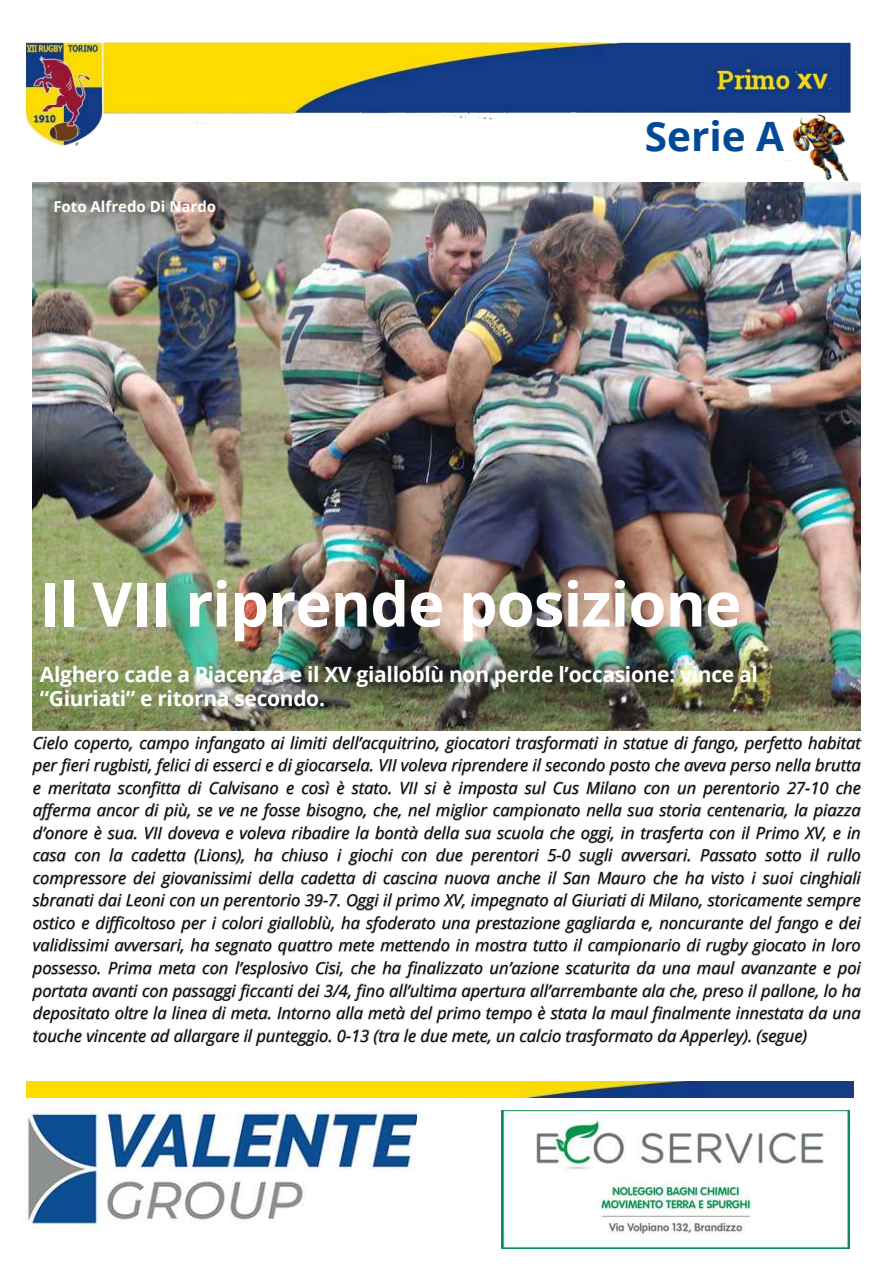
<style>
.page{position:relative;width:894px;height:1264px;background:#fff}
.page>*{position:absolute;margin:0;border:0;box-sizing:border-box;transform-origin:0 0}
.t1{font:700 61.5px "Open Sans";letter-spacing:-.015em;color:#fff}
.t2{font:700 40.5px "Open Sans";color:#004a95}
.t3{font:700 21px/24.8px "Open Sans";letter-spacing:-.015em;color:#fff}
.t4{font:italic 16.5px/22.5px "Open Sans";color:#000;text-align:justify}
.t5{font:700 15px "Open Sans";color:#fff}
</style>
<div class="page">
<img style="left:26px;top:41px;width:825px;height:120px">
<img style="left:28px;top:1110px;width:388px;height:118px">
<img style="left:501px;top:1110px;width:348px;height:138px">
<img style="left:26px;top:1081px;width:827px;height:15px">
<img style="left:789px;top:113px;width:60px;height:69px">
<img style="left:33px;top:182px;width:827px;height:548px">
<svg style="left:31px;top:735px;width:831px;height:311px"></svg>
<p class="t5" style="left:53px;top:196px;width:164px">Foto Alfredo Di Nardo</p>
<h2 class="t2" style="left:644px;top:108px;width:141px">Serie A</h2>
<h1 class="t1" style="left:40px;top:561px;width:702px">Il VII riprende posizione</h1>
<p class="t3" style="left:40px;top:661px;width:719px">Alghero cade a Piacenza e il XV gialloblù non perde l’occasione: vince al “Giuriati” e ritorna secondo.</p>
<p class="t4" style="left:33px;top:731px;width:829px">Cielo coperto, campo infangato ai limiti dell’acquitrino, giocatori trasformati in statue di fango, perfetto habitat per fieri rugbisti, felici di esserci e di giocarsela. VII voleva riprendere il secondo posto che aveva perso nella brutta e meritata sconfitta di Calvisano e così è stato. VII si è imposta sul Cus Milano con un perentorio 27-10 che afferma ancor di più, se ve ne fosse bisogno, che, nel miglior campionato nella sua storia centenaria, la piazza d’onore è sua. VII doveva e voleva ribadire la bontà della sua scuola che oggi, in trasferta con il Primo XV, e in casa con la cadetta (Lions), ha chiuso i giochi con due perentori 5-0 sugli avversari. Passato sotto il rullo compressore dei giovanissimi della cadetta di cascina nuova anche il San Mauro che ha visto i suoi cinghiali sbranati dai Leoni con un perentorio 39-7. Oggi il primo XV, impegnato al Giuriati di Milano, storicamente sempre ostico e difficoltoso per i colori gialloblù, ha sfoderato una prestazione gagliarda e, noncurante del fango e dei validissimi avversari, ha segnato quattro mete mettendo in mostra tutto il campionario di rugby giocato in loro possesso. Prima meta con l’esplosivo Cisi, che ha finalizzato un’azione scaturita da una maul avanzante e poi portata avanti con passaggi ficcanti dei 3/4, fino all’ultima apertura all’arrembante ala che, preso il pallone, lo ha depositato oltre la linea di meta. Intorno alla metà del primo tempo è stata la maul finalmente innestata da una touche vincente ad allargare il punteggio. 0-13 (tra le due mete, un calcio trasformato da Apperley). (segue)</p>
</div>
